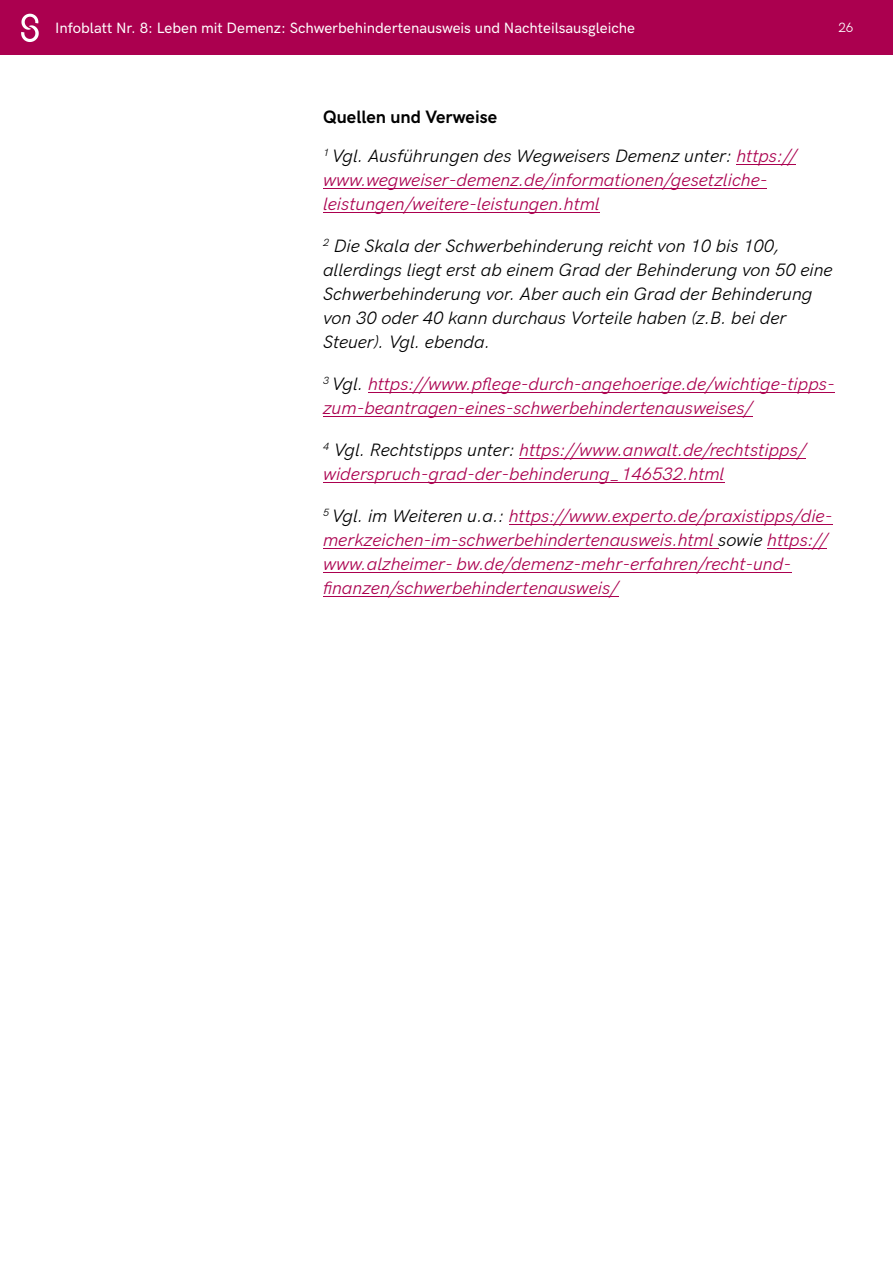
<style>
.page{position:relative;width:893px;height:1263px;background:#fff}
.page>*{position:absolute;margin:0;border:0;box-sizing:border-box;transform-origin:0 0}
.t1{font:italic 18px/24px "HK Grotesk";color:#ab004f}
.t2{font:italic 18px/24px "HK Grotesk";color:#000}
.t3{font:500 15px "HK Grotesk";color:#fff}
.t4{font:13.5px "HK Grotesk";color:#fff}
.s1{font-weight:700;font-style:normal}
.s2{color:#ab004f}
.s3{color:#000}
</style>
<div class="page">
<div style="left:0;top:0;width:893px;height:55px;background:#ab004f"></div>
<svg style="left:21px;top:14px;width:18px;height:28px"></svg>
<hr style="left:736px;top:164px;width:60px;height:1px;background:#ab004f">
<hr style="left:323px;top:188px;width:444px;height:1px;background:#ab004f">
<hr style="left:323px;top:212px;width:277px;height:1px;background:#ab004f">
<hr style="left:368px;top:392px;width:467px;height:1px;background:#ab004f">
<hr style="left:323px;top:416px;width:430px;height:1px;background:#ab004f">
<hr style="left:519px;top:458px;width:286px;height:1px;background:#ab004f">
<hr style="left:323px;top:482px;width:401px;height:1px;background:#ab004f">
<hr style="left:509px;top:524px;width:323px;height:1px;background:#ab004f">
<hr style="left:323px;top:548px;width:395px;height:1px;background:#ab004f">
<hr style="left:767px;top:548px;width:60px;height:1px;background:#ab004f">
<hr style="left:323px;top:572px;width:468px;height:1px;background:#ab004f">
<hr style="left:323px;top:596px;width:295px;height:1px;background:#ab004f">
<p class="t3" style="left:55px;top:22px;width:581px">Infoblatt Nr. 8: Leben mit Demenz: Schwerbehindertenausweis und Nachteilsausgleiche</p>
<p class="t4" style="left:838px;top:23px;width:17px">26</p>
<p class="t2" style="left:323px;top:100px;width:475px;line-height:39px"><span class="s1">Quellen und Verweise<br></span><sup>1</sup> Vgl. Ausführungen des Wegweisers Demenz unter: <span class="s2">https://</span></p>
<p class="t1" style="left:323px;top:170px;width:446px">www.wegweiser-demenz.de/informationen/gesetzliche&shy;leistungen/weitere-leistungen.html</p>
<p class="t2" style="left:323px;top:236px;width:511px"><sup>2</sup> Die Skala der Schwerbehinderung reicht von 10 bis 100, allerdings liegt erst ab einem Grad der Behinderung von 50 eine Schwerbehinderung vor. Aber auch ein Grad der Behinderung von 30 oder 40 kann durchaus Vorteile haben (z.B. bei der Steuer). Vgl. ebenda.</p>
<p class="t1" style="left:323px;top:374px;width:513px"><sup>3</sup> <span class="s3">Vgl.</span> https://www.pflege-durch-angehoerige.de/wichtige-tipps&shy;zum-beantragen-eines-schwerbehindertenausweises/</p>
<p class="t1" style="left:323px;top:440px;width:484px"><sup>4</sup> <span class="s3">Vgl. Rechtstipps unter:</span> https://www.anwalt.de/rechtstipps/ widerspruch-grad-der-behinderung_146532.html</p>
<p class="t1" style="left:323px;top:506px;width:511px"><sup>5</sup> <span class="s3">Vgl. im Weiteren u.a.:</span> https://www.experto.de/praxistipps/die&shy;merkzeichen-im-schwerbehindertenausweis.html <span class="s3">sowie</span> https:// www.alzheimer- bw.de/demenz-mehr-erfahren/recht-und&shy;finanzen/schwerbehindertenausweis/</p>
</div>
